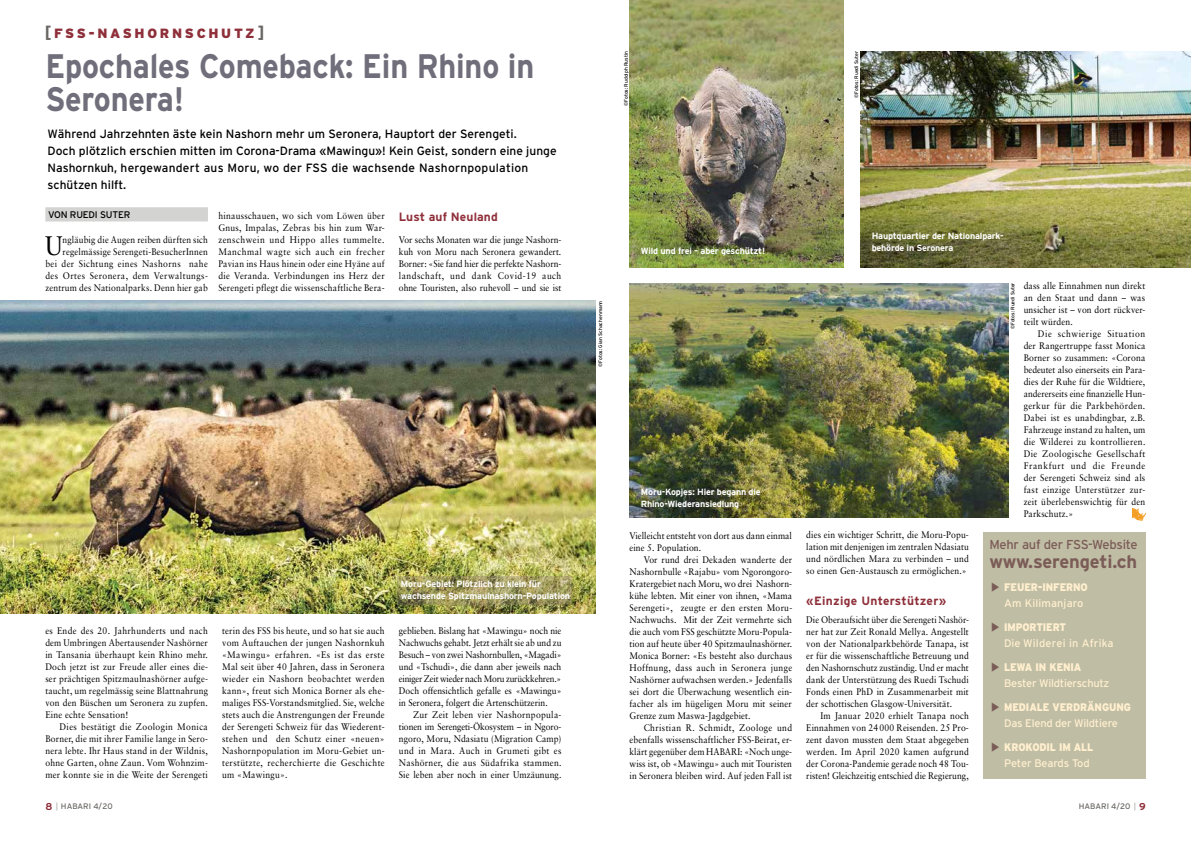
<style>
.page{position:relative;width:1191px;height:842px;background:#fff}
.page>*{position:absolute;margin:0;border:0;box-sizing:border-box;transform-origin:0 0}
.t1{font:700 34px/33px "Interstate";letter-spacing:-.005em;color:#706e7a;scale:.9 1}
.t2{font:26.8px "Sabon";color:#000;scale:.9 1}
.t3{font:700 18.3px "Interstate";letter-spacing:-.01em;color:#7b5c57}
.t4{font:900 13.4px "Interstate";letter-spacing:.2em;color:#8e2f3a}
.t5{font:13px "Interstate";letter-spacing:-.02em;color:#7b5c57}
.t6{font:12px/17px "Interstate";color:#000}
.t7{font:700 12px "Interstate";letter-spacing:.01em;color:#8e2f3a}
.t8{font:11px/16px "Interstate";letter-spacing:-.02em;color:#ffefce}
.t9{font:11px/16px "Interstate";letter-spacing:.02em;color:#ffefce}
.t10{font:900 11px/16px "Interstate";letter-spacing:-.01em;color:#ffefce;scale:.9 1}
.t11{font:9.6px/12px "Sabon";letter-spacing:.015em;color:#000;text-align:justify;scale:.9 1}
.t12{font:9.6px/12px "Sabon";letter-spacing:.015em;color:#000;text-align:right;scale:.89 1}
.t13{font:9.6px "Interstate";letter-spacing:-.02em;color:#000}
.t14{font:700 9px/12px "Interstate";letter-spacing:-.02em;color:#fff}
.t15{font:8px "Interstate";color:#6a6864}
.t16{font:5px "Interstate";color:#000}
.s1{font-weight:700;font-size:17.7px;color:#6a6864}
.s2{color:#7b5c57}
.s3{font-weight:400}
.s4{font-weight:900}
.s5{font-weight:700;font-size:10px;color:#8e2f3a}
.s6{font-weight:700;color:#bebdbc}
</style>
<div class="page">
<img style="left:0;top:301px;width:595px;height:313px">
<img style="left:629px;top:0;width:214px;height:268px">
<img style="left:629px;top:283px;width:379px;height:234px">
<div style="left:983px;top:532px;width:162px;height:246px;background:#c0bda5"></div>
<svg style="left:1132px;top:508px;width:13px;height:13px"></svg>
<img style="left:860px;top:51px;width:331px;height:217px">
<svg style="left:398px;top:576px;width:174px;height:28px;background:#9b955c"></svg>
<div style="left:45px;top:207px;width:163px;height:14px;background:#d3d3d2"></div>
<h3 class="t4" style="left:44px;top:26px;width:222px"><span class="s1">[</span>FSS-NASHORNSCHUTZ<span class="s1">]</span></h3>
<h1 class="t1" style="left:45px;top:49px;width:544px">Epochales Comeback: Ein Rhino in<br>Seronera!</h1>
<p class="t6" style="left:48px;top:125px;width:510px">Während Jahrzehnten äste kein Nashorn mehr um Seronera, Hauptort der Serengeti.<br>Doch plötzlich erschien mitten im Corona-Drama «Mawingu»! Kein Geist, sondern eine junge Nashornkuh, hergewandert aus Moru, wo der FSS die wachsende Nashornpopulation schützen hilft.</p>
<p class="t13" style="left:48px;top:209px;width:84px">VON RUEDI SUTER</p>
<p class="t12" style="left:45px;top:233px;width:184px">ngläubig die Augen reiben dürften sich regelmässige Serengeti-BesucherInnen<br>bei der Sichtung eines Nashorns nahe des Ortes Seronera, dem Verwaltungs&shy;zentrum des Nationalparks. Denn hier gab</p>
<h2 class="t2" style="left:45px;top:229px;width:21px">U</h2>
<p class="t11" style="left:218px;top:210px;width:186px">hinausschauen, wo sich vom Löwen über Gnus, Impalas, Zebras bis hin zum War&shy;zenschwein und Hippo alles tummelte.<br>Manchmal wagte sich auch ein frecher Pavian ins Haus hinein oder eine Hyäne auf die Veranda. Verbindungen ins Herz der Serengeti pflegt die wissenschaftliche Bera-</p>
<p class="t7" style="left:399px;top:210px;width:100px">Lust auf Neuland</p>
<p class="t11" style="left:399px;top:234px;width:182px">Vor sechs Monaten war die junge Nashorn&shy;kuh von Moru nach Seronera gewandert.<br>Borner: «Sie fand hier die perfekte Nashorn&shy;landschaft, und dank Covid-19 auch ohne Touristen, also ruhevoll – und sie ist</p>
<p class="t11" style="left:45px;top:625px;width:182px">es Ende des 20. Jahrhunderts und nach dem Umbringen Abertausender Nashörner in Tansania überhaupt kein Rhino mehr.<br>Doch jetzt ist zur Freude aller eines die&shy;ser prächtigen Spitzmaulnashörner aufge&shy;taucht, um regelmässig seine Blattnahrung von den Büschen um Seronera zu zupfen.<br>Eine echte Sensation!</p>
<p class="t11" style="left:45px;top:721px;width:182px;text-indent:14px">Dies bestätigt die Zoologin Monica Borner, die mit ihrer Familie lange in Sero&shy;nera lebte. Ihr Haus stand in der Wildnis, ohne Garten, ohne Zaun. Vom Wohnzim&shy;mer konnte sie in die Weite der Serengeti</p>
<p class="t11" style="left:222px;top:625px;width:182px">terin des FSS bis heute, und so hat sie auch vom Auftauchen der jungen Nashornkuh «Mawingu» erfahren. «Es ist das erste Mal seit über 40 Jahren, dass in Seronera wieder ein Nashorn beobachtet werden kann», freut sich Monica Borner als ehe&shy;maliges FSS-Vorstandsmitglied. Sie, welche stets auch die Anstrengungen der Freunde der Serengeti Schweiz für das Wiederent&shy;stehen und den Schutz einer «neuen» Nashornpopulation im Moru-Gebiet un&shy;terstützte, recherchierte die Geschichte um «Mawingu».</p>
<p class="t14" style="left:401px;top:578px;width:171px">Moru-Gebiet: Plötzlich zu klein für wachsende Spitzmaulnashorn-Population</p>
<p class="t11" style="left:399px;top:625px;width:182px">geblieben. Bislang hat «Mawingu» noch nie Nachwuchs gehabt. Jetzt erhält sie ab und zu Besuch – von zwei Nashornbullen, «Magadi» und «Tschudi», die dann aber jeweils nach einiger Zeit wieder nach Moru zurückkehren.» Doch offensichtlich gefalle es «Mawingu» in Seronera, folgert die Artenschützerin.</p>
<p class="t11" style="left:399px;top:709px;width:182px;text-indent:14px">Zur Zeit leben vier Nashornpopula&shy;tionen im Serengeti-Ökosystem – in Ngoro&shy;ngoro, Moru, Ndasiatu (Migration Camp) und in Mara. Auch in Grumeti gibt es Nashörner, die aus Südafrika stammen.<br>Sie leben aber noch in einer Umzäunung.</p>
<p class="t16" style="left:623px;top:106px;width:56px;rotate:-90deg">©Fotos: Rudolph Rustin</p>
<p class="t16" style="left:853px;top:98px;width:48px;rotate:-90deg">©Fotos: Ruedi Suter</p>
<p class="t16" style="left:597px;top:367px;width:68px;rotate:-90deg">©Fotos: Gian Schachenmann</p>
<p class="t14" style="left:871px;top:230px;width:133px">Hauptquartier der Nationalpark-</p>
<p class="t14" style="left:641px;top:245px;width:126px">Wild und frei – aber geschützt!</p>
<p class="t14" style="left:871px;top:242px;width:83px">behörde in Seronera</p>
<p class="t14" style="left:641px;top:486px;width:121px">Moru-Kopjes: Hier begann die<br>Rhino-Wiederansiedlung</p>
<p class="t11" style="left:629px;top:529px;width:182px">Vielleicht entsteht von dort aus dann einmal eine 5. Population.</p>
<p class="t11" style="left:629px;top:553px;width:182px;text-indent:14px">Vor rund drei Dekaden wanderte der Nashornbulle «Rajabu» vom Ngorongoro-Kratergebiet nach Moru, wo drei Nashorn&shy;kühe lebten. Mit einer von ihnen, «Mama Serengeti», zeugte er den ersten Moru-Nachwuchs. Mit der Zeit vermehrte sich die auch vom FSS geschützte Moru-Popula&shy;tion auf heute über 40 Spitzmaulnashörner.<br>Monica Borner: «Es besteht also durchaus Hoffnung, dass auch in Seronera junge Nashörner aufwachsen werden.» Jedenfalls sei dort die Überwachung wesentlich ein&shy;facher als im hügeligen Moru mit seiner Grenze zum Maswa-Jagdgebiet.</p>
<p class="t11" style="left:629px;top:721px;width:182px;text-indent:14px">Christian R. Schmidt, Zoologe und ebenfalls wissenschaftlicher FSS-Beirat, er&shy;klärt gegenüber dem HABARI: «Noch unge&shy;wiss ist, ob «Mawingu» auch mit Touristen in Seronera bleiben wird. Auf jeden Fall ist</p>
<p class="t11" style="left:806px;top:528px;width:182px">dies ein wichtiger Schritt, die Moru-Popu&shy;lation mit denjenigen im zentralen Ndasiatu und nördlichen Mara zu verbinden – und so einen Gen-Austausch zu ermöglichen.»</p>
<p class="t7" style="left:806px;top:594px;width:141px">«Einzige Unterstützer»</p>
<p class="t12" style="left:806px;top:613px;width:184px;text-align:justify">Die Oberaufsicht über die Serengeti Nashör&shy;ner hat zur Zeit Ronald Mellya. Angestellt von der Nationalparkbehörde Tanapa, ist er für die wissenschaftliche Betreuung und den Nashornschutz zuständig. Und er macht dank der Unterstützung des Ruedi Tschudi Fonds einen PhD in Zusammenarbeit mit der schottischen Glasgow-Universität.</p>
<p class="t11" style="left:806px;top:709px;width:182px;text-indent:14px">Im Januar 2020 erhielt Tanapa noch Einnahmen von 24 000 Reisenden. 25 Pro&shy;zent davon mussten dem Staat abgegeben werden. Im April 2020 kamen aufgrund der Corona-Pandemie gerade noch 48 Tou&shy;risten! Gleichzeitig entschied die Regierung,</p>
<p class="t16" style="left:1010px;top:329px;width:48px;rotate:-90deg">©Fotos: Ruedi Suter</p>
<p class="t11" style="left:1023px;top:279px;width:137px">dass alle Einnahmen nun direkt an den Staat und dann – was unsicher ist – von dort rückver&shy;teilt würden.</p>
<p class="t11" style="left:1023px;top:327px;width:137px;text-indent:14px">Die schwierige Situation der Rangertruppe fasst Monica Borner so zusammen: «Corona bedeutet also einerseits ein Para&shy;dies der Ruhe für die Wildtiere, andererseits eine finanzielle Hun&shy;gerkur für die Parkbehörden.<br>Dabei ist es unabdingbar, z.B.<br>Fahrzeuge instand zu halten, um die Wilderei zu kontrollieren.<br>Die Zoologische Gesellschaft Frankfurt und die Freunde der Serengeti Schweiz sind als fast einzige Unterstützer zur&shy;zeit überlebenswichtig für den Parkschutz.»</p>
<h3 class="t5" style="left:989px;top:537px;width:150px">Mehr auf der FSS-Website</h3>
<h3 class="t3" style="left:989px;top:551px;width:149px">www.serengeti.ch</h3>
<p class="t10" style="left:1004px;top:579px;width:94px;text-indent:-13px"><span class="s2">◆</span> FEUER-INFERNO<br><span class="s3">Am Kilimanjaro</span></p>
<p class="t9" style="left:1004px;top:619px;width:111px;text-indent:-13px"><span class="s2">◆</span> <span class="s4">IMPORTIERT<br></span>Die Wilderei in Afrika</p>
<p class="t8" style="left:1004px;top:659px;width:107px;text-indent:-13px"><span class="s2">◆</span> <span class="s4">LEWA IN KENIA<br></span>Bester Wildtierschutz</p>
<p class="t8" style="left:991px;top:699px;width:141px;text-align:center"><span class="s2">◆</span> <span class="s4">MEDIALE VERDRÄNGUNG<br></span>Das Elend der Wildtiere</p>
<p class="t8" style="left:1004px;top:739px;width:91px;text-indent:-13px"><span class="s2">◆</span> <span class="s4">KROKODIL IM ALL<br></span>Peter Beards Tod</p>
<p class="t15" style="left:45px;top:802px;width:69px"><span class="s5">8</span> <span class="s6">|</span> HABARI 4/20</p>
<p class="t15" style="left:1078px;top:802px;width:68px">HABARI 4/20 <span class="s6">|</span> <span class="s5">9</span></p>
</div>
